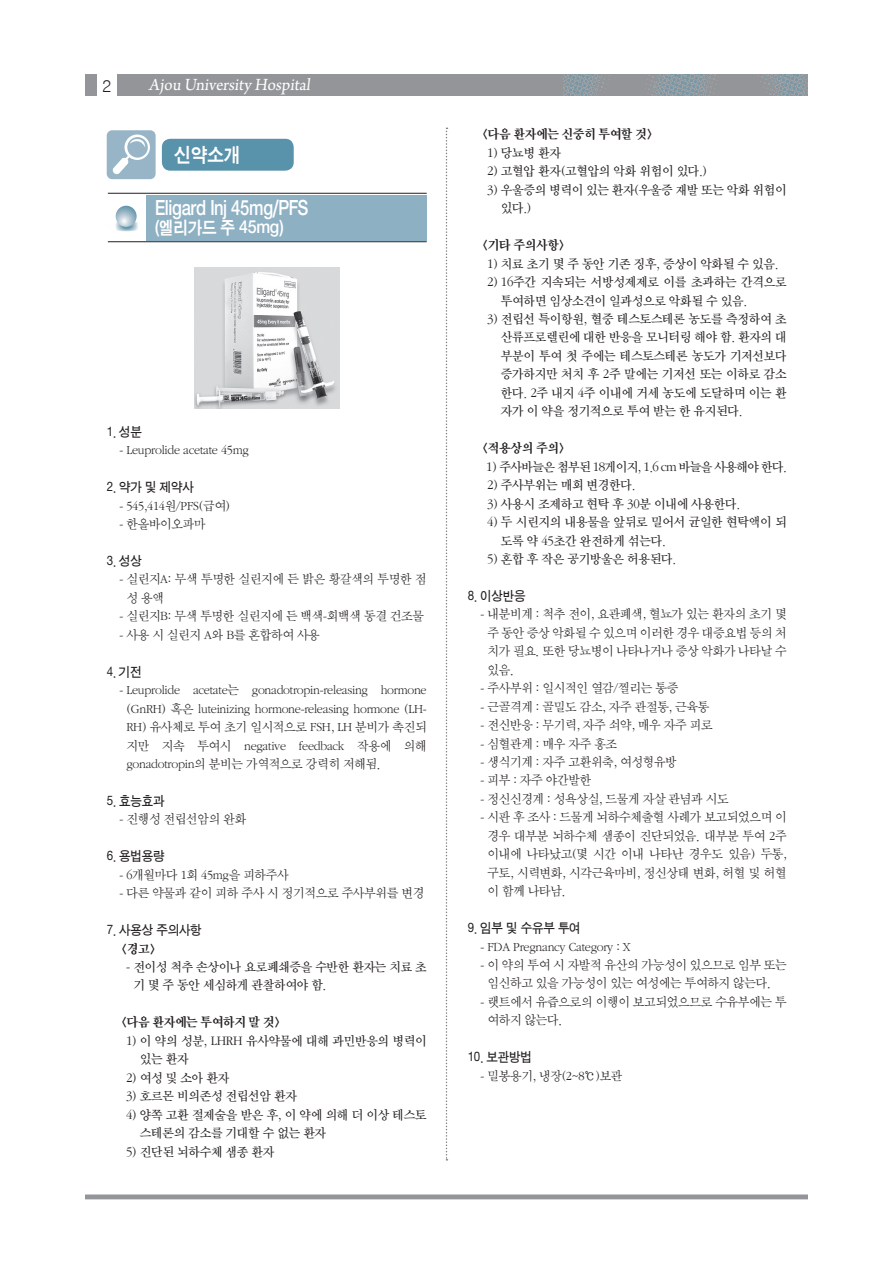
<style>
.page{position:relative;width:893px;height:1263px;background:#fff}
.page>*{position:absolute;margin:0;border:0;box-sizing:border-box;transform-origin:0 0}
.t1{font:21px "Sand Kg";letter-spacing:-.02em;color:#fff;scale:.8 1}
.t2{font:20.25px "Sand Kg";color:#fff;scale:.9 1}
.t3{font:18px "Arno Pro";color:#fff;scale:.96 1}
.t4{font:18px "Sand Kg";letter-spacing:-.02em;color:#fff;scale:.9 1}
.t5{font:16.5px "Gulim";color:#231f20}
.t6{font:13.5px/18.5px "Sand Sm";letter-spacing:-.02em;color:#231f20;scale:.95 1}
.t7{font:13.5px/18.5px "Sand Tm";letter-spacing:-.02em;color:#231f20;scale:.95 1}
.t8{font:13.5px "Sand Tg";letter-spacing:-.02em;color:#231f20;scale:.95 1}
.t9{font:13.5px "Sand Km";letter-spacing:-.02em;color:#231f20;scale:.95 1}
.t10{font:13.5px "Sand Tm";letter-spacing:-.04em;color:#231f20;scale:.95 1}
</style>
<div class="page">
<div style="left:85px;top:74px;width:723px;height:22px;background:#939598"></div>
<div style="left:97px;top:74px;width:20px;height:22px;background:#fff"></div>
<img style="left:563px;top:74px;width:245px;height:22px">
<hr style="left:85px;top:1195px;width:723px;height:4px;background:#939598">
<hr style="left:108px;top:241px;width:319px;height:1px;background:#231f20">
<hr style="left:108px;top:193px;width:319px;height:1px;background:#231f20">
<div style="left:147px;top:195px;width:280px;height:45px;background:#8eb0c3"></div>
<svg style="left:108px;top:221px;width:37px;height:10px"></svg>
<svg style="left:116px;top:206px;width:21px;height:21px"></svg>
<div style="left:107px;top:130px;width:49px;height:49px;background:#97b5c7;border-radius:5px"></div>
<svg style="left:112px;top:134px;width:38px;height:41px"></svg>
<div style="left:162px;top:139px;width:132px;height:32px;background:#5892ab;border-radius:9px"></div>
<img style="left:194px;top:268px;width:145px;height:141px">
<svg style="left:446px;top:128px;width:1px;height:1032px"></svg>
<p class="t5" style="left:102px;top:77px;width:11px">2</p>
<h3 class="t3" style="left:149px;top:74px;width:172px">Aj ou University Hospital</h3>
<h2 class="t2" style="left:175px;top:144px;width:74px">신약소개</h2>
<h1 class="t1" style="left:155px;top:198px;width:193px">Eligard Inj 45mg/PFS</h1>
<h3 class="t4" style="left:155px;top:219px;width:144px">(엘리가드 주 45mg)</h3>
<p class="t8" style="left:107px;top:425px;width:39px">1. 성분</p>
<p class="t6" style="left:119px;top:441px;width:138px">- Leuprolide acetate 45mg</p>
<p class="t8" style="left:107px;top:481px;width:93px">2. 약가 및 제약사</p>
<p class="t6" style="left:119px;top:497px;width:118px">- 545,414원/PFS(급여)</p>
<p class="t6" style="left:119px;top:515px;width:92px">- 한올바이오파마</p>
<p class="t8" style="left:107px;top:554px;width:39px">3. 성상</p>
<p class="t6" style="left:126px;top:571px;width:318px;text-indent:-7px">- 실린지A: 무색 투명한 실린지에 든 밝은 황갈색의 투명한 점 성 용액</p>
<p class="t6" style="left:119px;top:607px;width:322px">- 실린지B: 무색 투명한 실린지에 든 백색-회백색 동결 건조물</p>
<p class="t6" style="left:119px;top:626px;width:212px">- 사용 시 실린지 A와 B를 혼합하여 사용</p>
<p class="t8" style="left:107px;top:665px;width:39px">4. 기전</p>
<p class="t6" style="left:126px;top:681px;width:318px;text-align:justify;text-indent:-7px">- Leuprolide acetate는 gonadotropin-releasing hormone (GnRH) 혹은 luteinizing hormone-releasing hormone (LH-RH) 유사체로 투여 초기 일시적으로 FSH, LH 분비가 촉진되 지만 지속 투여시 negative feedback 작용에 의해 gonadotropin의 분비는 가역적으로 강력히 저해됨.</p>
<p class="t8" style="left:107px;top:794px;width:62px">5. 효능효과</p>
<p class="t6" style="left:119px;top:810px;width:135px">- 진행성 전립선암의 완화</p>
<p class="t8" style="left:107px;top:850px;width:62px">6. 용법용량</p>
<p class="t6" style="left:119px;top:866px;width:180px">- 6개월마다 1회 45mg을 피하주사</p>
<p class="t6" style="left:119px;top:884px;width:322px">- 다른 약물과 같이 피하 주사 시 정기적으로 주사부위를 변경</p>
<p class="t8" style="left:107px;top:923px;width:102px">7. 사용상 주의사항</p>
<p class="t9" style="left:119px;top:942px;width:41px">&lt;경고&gt;</p>
<p class="t7" style="left:133px;top:958px;width:310px;text-indent:-7px">- 전이성 척추 손상이나 요로폐쇄증을 수반한 환자는 치료 초 기 몇 주 동안 세심하게 관찰하여야 함.</p>
<p class="t9" style="left:119px;top:1016px;width:172px">&lt;다음 환자에는 투여하지 말 것&gt;</p>
<p class="t7" style="left:140px;top:1032px;width:303px;text-indent:-14px">1) 이 약의 성분, LHRH 유사약물에 대해 과민반응의 병력이 있는 환자</p>
<p class="t7" style="left:126px;top:1069px;width:110px">2) 여성 및 소아 환자</p>
<p class="t7" style="left:126px;top:1087px;width:181px">3) 호르몬 비의존성 전립선암 환자</p>
<p class="t7" style="left:140px;top:1106px;width:303px;text-indent:-14px">4) 양쪽 고환 절제술을 받은 후, 이 약에 의해 더 이상 테스토 스테론의 감소를 기대할 수 없는 환자</p>
<p class="t7" style="left:126px;top:1143px;width:157px">5) 진단된 뇌하수체 샘종 환자</p>
<p class="t9" style="left:480px;top:128px;width:184px">&lt;다음 환자에는 신중히 투여할 것&gt;</p>
<p class="t7" style="left:487px;top:144px;width:79px">1) 당뇨병 환자</p>
<p class="t7" style="left:487px;top:163px;width:233px">2) 고혈압 환자(고혈압의 악화 위험이 있다.)</p>
<p class="t7" style="left:501px;top:181px;width:302px;text-indent:-14px">3) 우울증의 병력이 있는 환자(우울증 재발 또는 악화 위험이 있다.)</p>
<p class="t9" style="left:480px;top:239px;width:92px">&lt;기타 주의사항&gt;</p>
<p class="t7" style="left:487px;top:255px;width:308px">1) 치료 초기 몇 주 동안 기존 징후, 증상이 악화될 수 있음.</p>
<p class="t7" style="left:501px;top:273px;width:302px;text-indent:-14px">2) 16주간 지속되는 서방성제제로 이를 초과하는 간격으로 투여하면 임상소견이 일과성으로 악화될 수 있음.</p>
<p class="t7" style="left:501px;top:310px;width:302px;text-align:justify;text-indent:-14px">3) 전립선 특이항원, 혈중 테스토스테론 농도를 측정하여 초 산류프로렐린에 대한 반응을 모니터링 해야 함. 환자의 대 부분이 투여 첫 주에는 테스토스테론 농도가 기저선보다 증가하지만 처치 후 2주 말에는 기저선 또는 이하로 감소 한다. 2주 내지 4주 이내에 거세 농도에 도달하며 이는 환 자가 이 약을 정기적으로 투여 받는 한 유지된다.</p>
<p class="t9" style="left:480px;top:442px;width:92px">&lt;적용상의 주의&gt;</p>
<p class="t10" style="left:486px;top:460px;width:318px">1) 주사바늘은 첨부된 18게이지, 1.6 cm 바늘을 사용해야 한다.</p>
<p class="t7" style="left:487px;top:476px;width:157px">2) 주사부위는 매회 변경한다.</p>
<p class="t7" style="left:487px;top:495px;width:268px">3) 사용시 조제하고 현탁 후 30분 이내에 사용한다.</p>
<p class="t7" style="left:501px;top:513px;width:302px;text-indent:-14px">4) 두 시린지의 내용물을 앞뒤로 밀어서 균일한 현탁액이 되 도록 약 45초간 완전하게 섞는다.</p>
<p class="t7" style="left:487px;top:550px;width:200px">5) 혼합 후 작은 공기방울은 허용된다.</p>
<p class="t8" style="left:468px;top:589px;width:62px">8. 이상반응</p>
<p class="t6" style="left:487px;top:605px;width:316px;text-align:justify;text-indent:-7px">- 내분비계 : 척추 전이, 요관폐색, 혈뇨가 있는 환자의 초기 몇 주 동안 증상 악화될 수 있으며 이러한 경우 대증요법 등의 처 치가 필요. 또한 당뇨병이 나타나거나 증상 악화가 나타날 수 있음.</p>
<p class="t6" style="left:480px;top:679px;width:210px">- 주사부위 : 일시적인 열감/찔리는 통증</p>
<p class="t6" style="left:480px;top:698px;width:242px">- 근골격계 : 골밀도 감소, 자주 관절통, 근육통</p>
<p class="t6" style="left:480px;top:716px;width:246px">- 전신반응 : 무기력, 자주 쇠약, 매우 자주 피로</p>
<p class="t6" style="left:480px;top:735px;width:145px">- 심혈관계 : 매우 자주 홍조</p>
<p class="t6" style="left:480px;top:753px;width:208px">- 생식기계 : 자주 고환위축, 여성형유방</p>
<p class="t6" style="left:480px;top:771px;width:118px">- 피부 : 자주 야간발한</p>
<p class="t6" style="left:480px;top:790px;width:263px">- 정신신경계 : 성욕상실, 드물게 자살 관념과 시도</p>
<p class="t6" style="left:487px;top:808px;width:316px;text-align:justify;text-indent:-7px">- 시판 후 조사 : 드물게 뇌하수체출혈 사례가 보고되었으며 이 경우 대부분 뇌하수체 샘종이 진단되었음. 대부분 투여 2주 이내에 나타났고(몇 시간 이내 나타난 경우도 있음) 두통, 구토, 시력변화, 시각근육마비, 정신상태 변화, 허혈 및 허혈 이 함께 나타남.</p>
<p class="t8" style="left:468px;top:921px;width:121px">9. 임부 및 수유부 투여</p>
<p class="t6" style="left:480px;top:938px;width:160px">- FDA Pregnancy Category : X</p>
<p class="t6" style="left:487px;top:956px;width:316px;text-indent:-7px">- 이 약의 투여 시 자발적 유산의 가능성이 있으므로 임부 또는 임신하고 있을 가능성이 있는 여성에는 투여하지 않는다.</p>
<p class="t6" style="left:487px;top:993px;width:316px;text-indent:-7px">- 랫트에서 유즙으로의 이행이 보고되었으므로 수유부에는 투 여하지 않는다.</p>
<p class="t8" style="left:468px;top:1051px;width:69px">10. 보관방법</p>
<p class="t6" style="left:480px;top:1067px;width:151px">- 밀봉용기, 냉장(2~8℃)보관</p>
</div>
